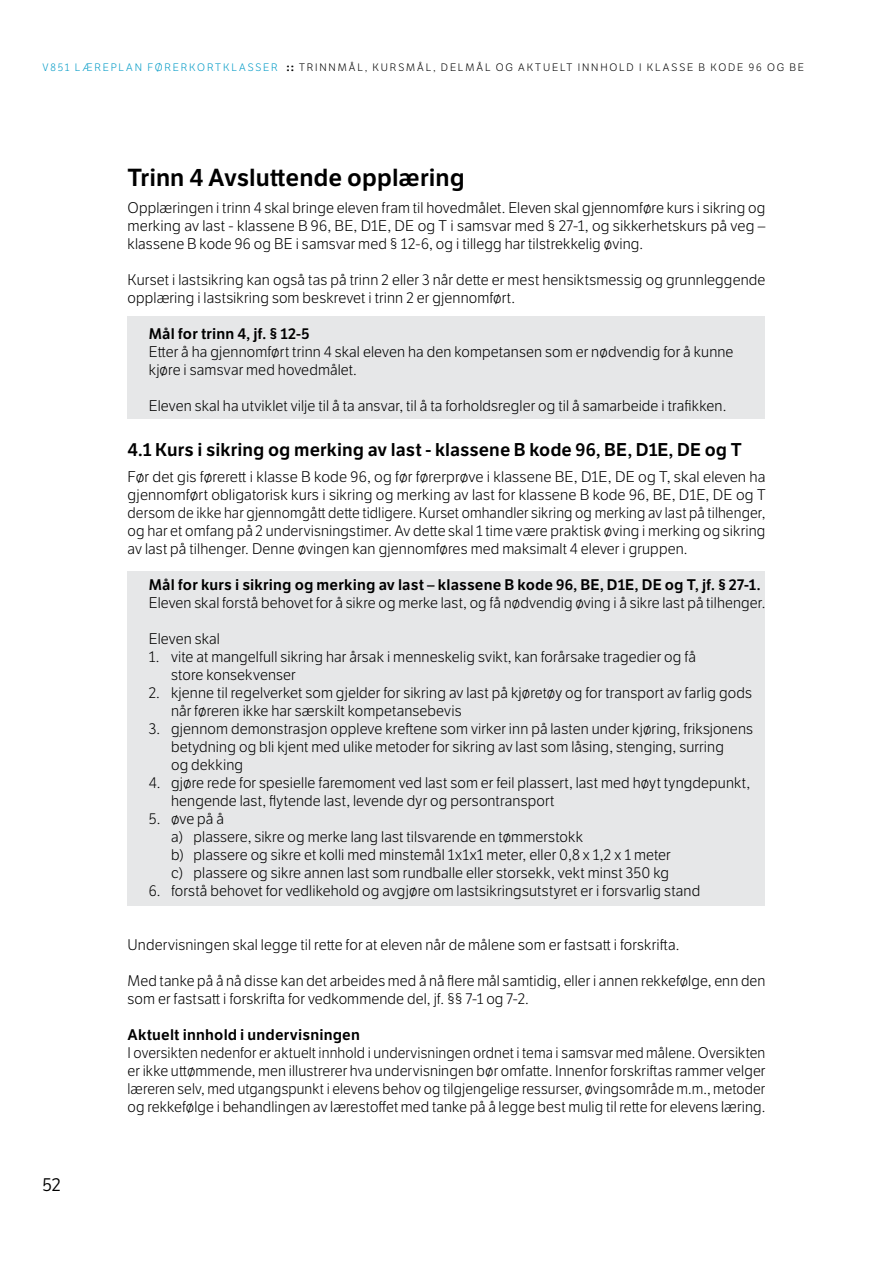
<style>
.page{position:relative;width:893px;height:1263px;background:#fff}
.page>*{position:absolute;margin:0;border:0;box-sizing:border-box;transform-origin:0 0}
.t1{font:600 24px "LFT Etica";color:#000}
.t2{font:600 18px "LFT Etica";color:#000}
.t3{font:18px "LFT Etica";color:#000}
.t4{font:300 15px/18px "LFT Etica";letter-spacing:.01em;color:#000}
.t5{font:600 15px "LFT Etica";letter-spacing:.01em;color:#000}
.t6{font:300 10.5px "LFT Etica";letter-spacing:.175em;color:#000}
.s1{color:#009ac6}
.s2{font-weight:700}
</style>
<div class="page">
<div style="left:128px;top:317px;width:637px;height:102px;background:#e6e7e8"></div>
<div style="left:128px;top:571px;width:637px;height:334px;background:#e6e7e8"></div>
<p class="t6" style="left:43px;top:62px;width:763px"><span class="s1">V851 LÆREPLAN FØRERKORTKLASSER</span> <span class="s2">::</span> TRINNMÅL, KURSMÅL, DELMÅL OG AKTUELT INNHOLD I KLASSE B KODE 96 OG BE</p>
<p class="t3" style="left:43px;top:1174px;width:20px">52</p>
<h1 class="t1" style="left:128px;top:163px;width:339px">Trinn 4 Avsluttende opplæring</h1>
<p class="t4" style="left:128px;top:199px;width:639px;text-align:justify">Opplæringen i trinn 4 skal bringe eleven fram til hovedmålet. Eleven skal gjennomføre kurs i sikring og merking av last - klassene B 96, BE, D1E, DE og T i samsvar med § 27-1, og sikkerhetskurs på veg – klassene B kode 96 og BE i samsvar med § 12-6, og i tillegg har tilstrekkelig øving.</p>
<p class="t4" style="left:128px;top:271px;width:639px">Kurset i lastsikring kan også tas på trinn 2 eller 3 når dette er mest hensiktsmessig og grunnleggende opplæring i lastsikring som beskrevet i trinn 2 er gjennomført.</p>
<p class="t5" style="left:149px;top:324px;width:162px">Mål for trinn 4, jf. § 12-5</p>
<p class="t4" style="left:149px;top:343px;width:586px">Etter å ha gjennomført trinn 4 skal eleven ha den kompetansen som er nødvendig for å kunne kjøre i samsvar med hovedmålet.</p>
<p class="t4" style="left:149px;top:397px;width:579px">Eleven skal ha utviklet vilje til å ta ansvar, til å ta forholdsregler og til å samarbeide i trafikken.</p>
<p class="t2" style="left:128px;top:438px;width:616px">4.1 Kurs i sikring og merking av last - klassene B kode 96, BE, D1E, DE og T</p>
<p class="t4" style="left:128px;top:468px;width:639px;text-align:justify">Før det gis førerett i klasse B kode 96, og før førerprøve i klassene BE, D1E, DE og T, skal eleven ha gjennomført obligatorisk kurs i sikring og merking av last for klassene B kode 96, BE, D1E, DE og T dersom de ikke har gjennomgått dette tidligere. Kurset omhandler sikring og merking av last på tilhenger, og har et omfang på 2 undervisningstimer. Av dette skal 1 time være praktisk øving i merking og sikring av last på tilhenger. Denne øvingen kan gjennomføres med maksimalt 4 elever i gruppen.</p>
<p class="t5" style="left:149px;top:576px;width:613px">Mål for kurs i sikring og merking av last – klassene B kode 96, BE, D1E, DE og T, jf. § 27-1.</p>
<p class="t4" style="left:149px;top:594px;width:618px">Eleven skal forstå behovet for å sikre og merke last, og få nødvendig øving i å sikre last på tilhenger.</p>
<p class="t4" style="left:149px;top:630px;width:73px">Eleven skal</p>
<p class="t4" style="left:171px;top:648px;width:526px;text-indent:-22px">1. vite at mangelfull sikring har årsak i menneskelig svikt, kan forårsake tragedier og få store konsekvenser</p>
<p class="t4" style="left:171px;top:684px;width:582px;text-indent:-22px">2. kjenne til regelverket som gjelder for sikring av last på kjøretøy og for transport av farlig gods når føreren ikke har særskilt kompetansebevis</p>
<p class="t4" style="left:171px;top:720px;width:583px;text-indent:-22px">3. gjennom demonstrasjon oppleve kreftene som virker inn på lasten under kjøring, friksjonens betydning og bli kjent med ulike metoder for sikring av last som låsing, stenging, surring<br>og dekking</p>
<p class="t4" style="left:171px;top:774px;width:581px;text-indent:-22px">4. gjøre rede for spesielle faremoment ved last som er feil plassert, last med høyt tyngdepunkt, hengende last, flytende last, levende dyr og persontransport</p>
<p class="t4" style="left:171px;top:810px;width:501px;text-indent:-22px">5. øve på å<br>a) plassere, sikre og merke lang last tilsvarende en tømmerstokk<br>b) plassere og sikre et kolli med minstemål 1x1x1 meter, eller 0,8 x 1,2 x 1 meter c) plassere og sikre annen last som rundballe eller storsekk, vekt minst 350 kg</p>
<p class="t4" style="left:149px;top:882px;width:553px">6. forstå behovet for vedlikehold og avgjøre om lastsikringsutstyret er i forsvarlig stand</p>
<p class="t4" style="left:128px;top:936px;width:553px">Undervisningen skal legge til rette for at eleven når de målene som er fastsatt i forskrifta.</p>
<p class="t4" style="left:128px;top:972px;width:639px">Med tanke på å nå disse kan det arbeides med å nå flere mål samtidig, eller i annen rekkefølge, enn den som er fastsatt i forskrifta for vedkommende del, jf. §§ 7-1 og 7-2.</p>
<p class="t5" style="left:128px;top:1026px;width:234px">Aktuelt innhold i undervisningen</p>
<p class="t4" style="left:128px;top:1044px;width:639px;text-align:justify">I oversikten nedenfor er aktuelt innhold i undervisningen ordnet i tema i samsvar med målene. Oversikten er ikke uttømmende, men illustrerer hva undervisningen bør omfatte. Innenfor forskriftas rammer velger læreren selv, med utgangspunkt i elevens behov og tilgjengelige ressurser, øvingsområde m.m., metoder og rekkefølge i behandlingen av lærestoffet med tanke på å legge best mulig til rette for elevens læring.</p>
</div>
